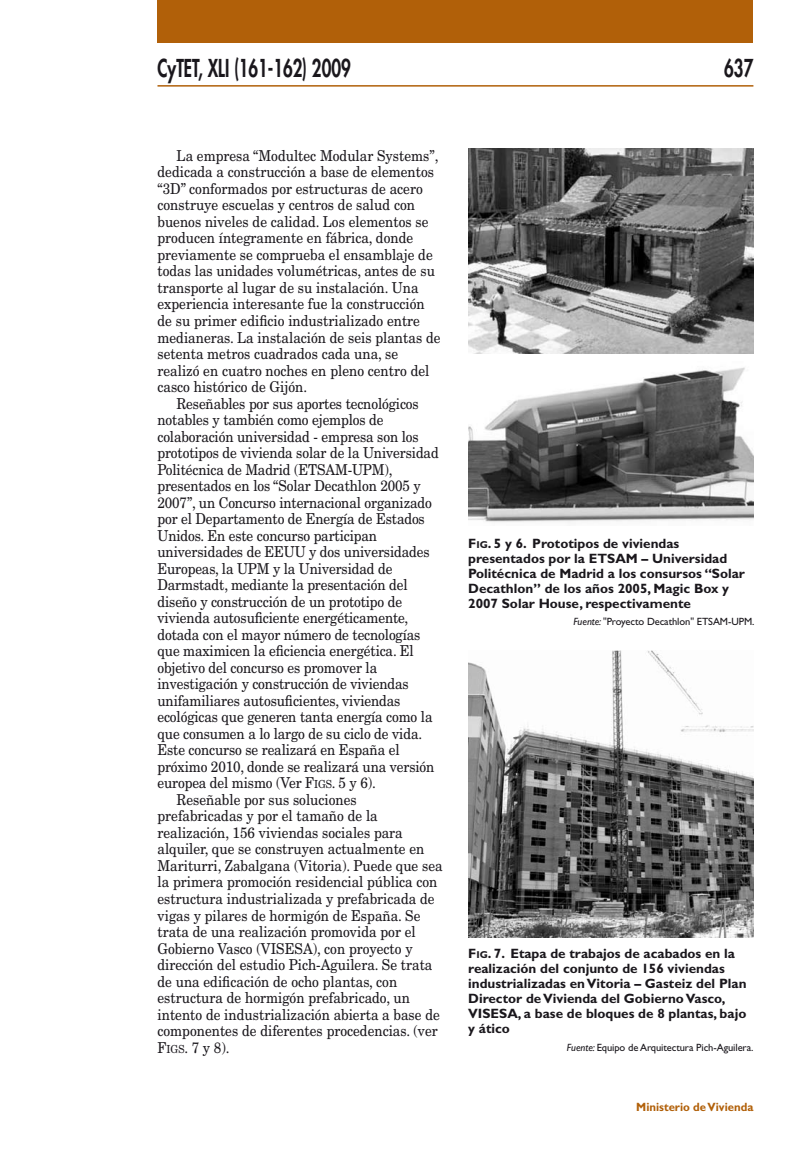
<style>
.page{position:relative;width:796px;height:1149px;background:#fff}
.page>*{position:absolute;margin:0;border:0;box-sizing:border-box;transform-origin:0 0}
.t1{font:800 24px "Futura";color:#1a171c;scale:.7 1}
.t2{font:15px/16.5px "New Century Schlbk";color:#1a171c;scale:.9 1}
.t3{font:700 13.5px/15px "Gill Sans";color:#1a171c}
.t4{font:700 12px "Gill Sans";color:#b16009;scale:.95 1}
.t5{font:10.5px "Gill Sans";letter-spacing:-.01em;color:#1a171c}
.s1{font-style:inherit}
.s2{font-size:11.1px}
.s3{font-size:10.05px}
.s4{font-style:italic}
</style>
<div class="page">
<div style="left:157px;top:0;width:596px;height:43px;background:#b16009"></div>
<hr style="left:157px;top:85px;width:596px;height:2px;background:#b16009">
<img style="left:468px;top:149px;width:285px;height:204px">
<img style="left:468px;top:367px;width:285px;height:155px">
<img style="left:468px;top:650px;width:285px;height:287px">
<h1 class="t1" style="left:157px;top:52px;width:277px">CyTET, XLI (161-162) 2009</h1>
<h1 class="t1" style="left:723px;top:52px;width:43px">637</h1>
<p class="t2" style="left:157px;top:147px;width:316px;text-indent:19px">La empresa “Modultec Modular Systems”, dedicada a construcción a base de elementos “3D” conformados por estructuras de acero construye escuelas y centros de salud con buenos niveles de calidad. Los elementos se producen íntegramente en fábrica, donde previamente se comprueba el ensamblaje de todas las unidades volumétricas, antes de su transporte al lugar de su instalación. Una experiencia interesante fue la construcción de su primer edificio industrializado entre medianeras. La instalación de seis plantas de setenta metros cuadrados cada una, se realizó en cuatro noches en pleno centro del casco histórico de Gijón.</p>
<p class="t2" style="left:176px;top:395px;width:270px">Reseñables por sus aportes tecnológicos</p>
<p class="t2" style="left:157px;top:411px;width:253px">notables y también como ejemplos de</p>
<p class="t2" style="left:157px;top:428px;width:291px">colaboración universidad - empresa son los</p>
<p class="t2" style="left:157px;top:444px;width:314px">prototipos de vivienda solar de la Universidad</p>
<p class="t2" style="left:157px;top:461px;width:262px">Politécnica de Madrid (ETSAM-UPM),</p>
<p class="t2" style="left:157px;top:477px;width:294px">presentados en los “Solar Decathlon 2005 y</p>
<p class="t2" style="left:157px;top:494px;width:306px">2007”, un Concurso internacional organizado</p>
<p class="t2" style="left:157px;top:510px;width:298px">por el Departamento de Energía de Estados</p>
<p class="t2" style="left:157px;top:527px;width:245px">Unidos. En este concurso participan</p>
<p class="t2" style="left:157px;top:543px;width:304px">universidades de EEUU y dos universidades</p>
<p class="t2" style="left:157px;top:560px;width:262px">Europeas, la UPM y la Universidad de</p>
<p class="t2" style="left:157px;top:576px;width:279px">Darmstadt, mediante la presentación del</p>
<p class="t2" style="left:157px;top:593px;width:273px">diseño y construcción de un prototipo de</p>
<p class="t2" style="left:157px;top:609px;width:280px">vivienda autosuficiente energéticamente,</p>
<p class="t2" style="left:157px;top:626px;width:293px">dotada con el mayor número de tecnologías</p>
<p class="t2" style="left:157px;top:642px;width:286px">que maximicen la eficiencia energética. El</p>
<p class="t2" style="left:157px;top:659px;width:245px">objetivo del concurso es promover la</p>
<p class="t2" style="left:157px;top:675px;width:280px">investigación y construcción de viviendas</p>
<p class="t2" style="left:157px;top:692px;width:271px">unifamiliares autosuficientes, viviendas</p>
<p class="t2" style="left:157px;top:708px;width:307px">ecológicas que generen tanta energía como la</p>
<p class="t2" style="left:157px;top:725px;width:295px">que consumen a lo largo de su ciclo de vida.</p>
<p class="t2" style="left:157px;top:741px;width:270px">Este concurso se realizará en España el</p>
<p class="t2" style="left:157px;top:758px;width:309px">próximo 2010, donde se realizará una versión</p>
<p class="t2" style="left:157px;top:774px;width:244px">europea del mismo (Ver <span class="s1">F</span><span class="s2">igs</span>. 5 y 6).</p>
<p class="t2" style="left:176px;top:791px;width:202px">Reseñable por sus soluciones</p>
<p class="t2" style="left:157px;top:807px;width:246px">prefabricadas y por el tamaño de la</p>
<p class="t2" style="left:157px;top:824px;width:274px">realización, 156 viviendas sociales para</p>
<p class="t2" style="left:157px;top:840px;width:298px">alquiler, que se construyen actualmente en</p>
<p class="t2" style="left:157px;top:857px;width:318px">Mariturri, Zabalgana (Vitoria). Puede que sea</p>
<p class="t2" style="left:157px;top:873px;width:312px">la primera promoción residencial pública con</p>
<p class="t2" style="left:157px;top:890px;width:309px">estructura industrializada y prefabricada de</p>
<p class="t2" style="left:157px;top:906px;width:293px">vigas y pilares de hormigón de España. Se</p>
<p class="t2" style="left:157px;top:923px;width:288px">trata de una realización promovida por el</p>
<p class="t2" style="left:157px;top:939px;width:285px">Gobierno Vasco (VISESA), con proyecto y</p>
<p class="t2" style="left:157px;top:956px;width:307px">dirección del estudio Pich-Aguilera. Se trata</p>
<p class="t2" style="left:157px;top:972px;width:268px">de una edificación de ocho plantas, con</p>
<p class="t2" style="left:157px;top:989px;width:282px">estructura de hormigón prefabricado, un</p>
<p class="t2" style="left:157px;top:1005px;width:315px">intento de industrialización abierta a base de</p>
<p class="t2" style="left:157px;top:1022px;width:313px">componentes de diferentes procedencias. (ver</p>
<p class="t2" style="left:157px;top:1038px;width:82px"><span class="s1">F</span><span class="s2">igs</span><span class="s1">.</span> 7 y 8).</p>
<p class="t3" style="left:468px;top:535px;width:278px"><span class="s1">F</span><span class="s3">ig</span><span class="s1">.</span> 5 y 6. Prototipos de viviendas presentados por la ETSAM – Universidad Politécnica de Madrid a los consursos “Solar Decathlon” de los años 2005, Magic Box y 2007 Solar House, respectivamente</p>
<p class="t5" style="left:573px;top:615px;width:182px"><span class="s4">Fuente:</span> "Proyecto Decathlon" ETSAM-UPM.</p>
<p class="t3" style="left:468px;top:945px;width:280px"><span class="s1">F</span><span class="s3">ig</span><span class="s1">.</span> 7. Etapa de trabajos de acabados en la realización del conjunto de 156 viviendas industrializadas en Vitoria – Gasteiz del Plan Director de Vivienda del Gobierno Vasco, VISESA, a base de bloques de 8 plantas, bajo y ático</p>
<p class="t5" style="left:566px;top:1041px;width:188px"><span class="s4">Fuente:</span> Equipo de Arquitectura Pich-Aguilera.</p>
<p class="t4" style="left:636px;top:1099px;width:125px">Ministerio de Vivienda</p>
</div>
